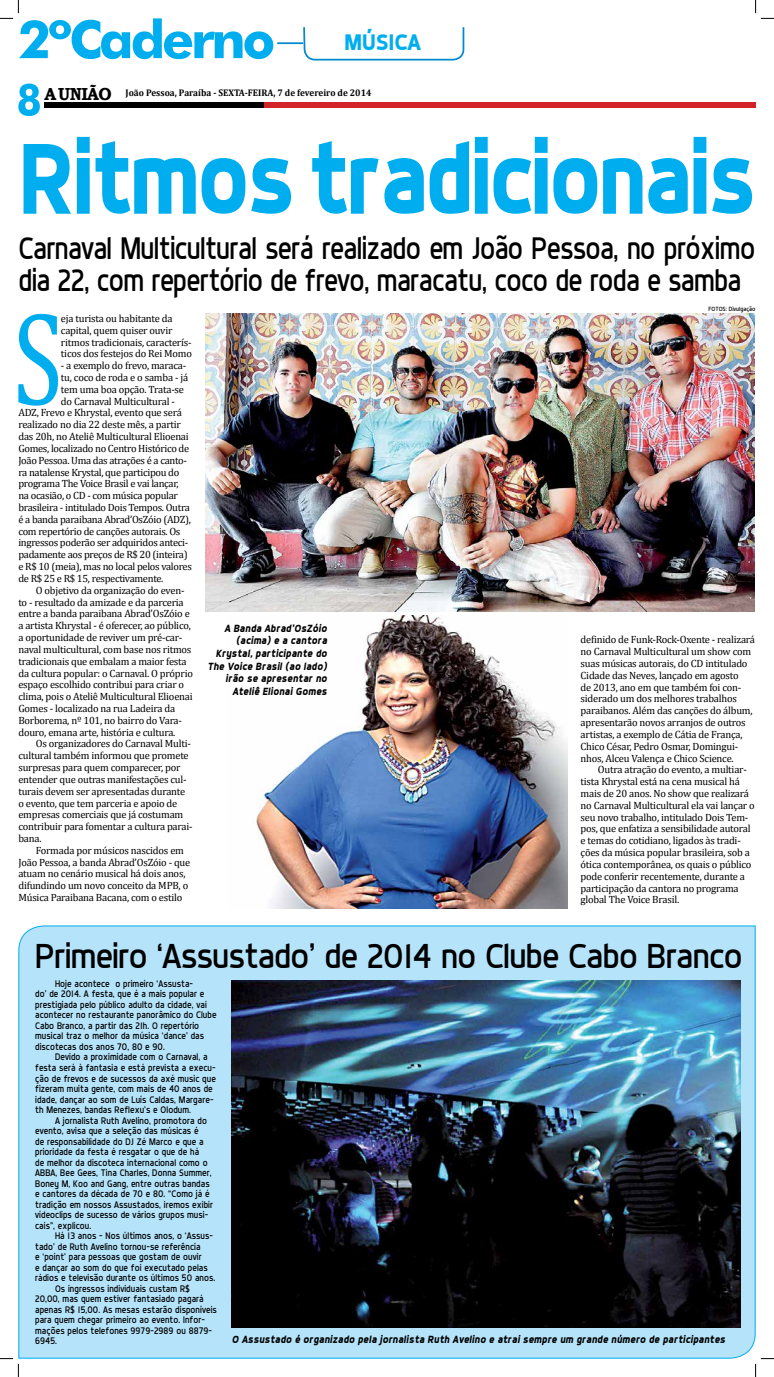
<style>
.page{position:relative;width:774px;height:1377px;background:#fff}
.page>*{position:absolute;margin:0;border:0;box-sizing:border-box;transform-origin:0 0}
.t1{font:134.58px "Cambria";color:#00aeef;scale:.75 1}
.t2{font:700 100.62px "Dyno";letter-spacing:-.035em;color:#00aeef;scale:.9 1}
.t3{font:35px "Dyno";letter-spacing:-.02em;color:#000}
.t4{font:31.5px/31.5px "Dyno";letter-spacing:-.02em;color:#000;scale:.9 1}
.t5{font:700 22.75px "Dyno";color:#00aeef}
.t6{font:10.5px/11.8px "Cambria";letter-spacing:-.02em;color:#000}
.t7{font:italic 700 10.5px/12.7px "Dyno";letter-spacing:.02em;color:#000;text-align:right;scale:.95 1}
.t8{font:9.62px/10.5px "Dyno";letter-spacing:.01em;color:#000;scale:.95 1}
.t9{font:700 9.62px "Cambria";color:#000;scale:.95 1}
.t10{font:6.12px "Dyno";color:#000}
.s1{font-family:"Bookman Old Style";font-size:17.41px}
</style>
<div class="page">
<div style="left:44px;top:102px;width:249px;height:6px;background:#000"></div>
<div style="left:264px;top:102px;width:491px;height:6px;background:#d2232a"></div>
<hr style="left:277px;top:42px;width:26px;height:2px;background:#0089cf">
<svg style="left:18px;top:84px;width:22px;height:32px"></svg>
<svg style="left:302px;top:27px;width:163px;height:34px"></svg>
<div style="left:18px;top:925px;width:737px;height:433px;background:#b4e3fa"></div>
<img style="left:232px;top:979px;width:508px;height:348px">
<img style="left:206px;top:314px;width:548px;height:297px">
<img style="left:256px;top:615px;width:311px;height:293px">
<svg style="left:0;top:0;width:273px;height:59px"></svg>
<svg style="left:0;top:1357px;width:19px;height:19px"></svg>
<svg style="left:755px;top:0;width:18px;height:19px"></svg>
<svg style="left:754px;top:1357px;width:19px;height:19px"></svg>
<h3 class="t5" style="left:344px;top:29px;width:78px">MÚSICA</h3>
<p class="t9" style="left:44px;top:86px;width:346px"><span class="s1">AUNIÃO</span> João Pessoa, Paraíba - SEXTA-FEIRA, 7 de fevereiro de 2014</p>
<h2 class="t2" style="left:19px;top:117px;width:820px">Ritmos tradicionais</h2>
<h3 class="t4" style="left:18px;top:232px;width:820px">Carnaval Multicultural será realizado em João Pessoa, no próximo dia 22, com repertório de frevo, maracatu, coco de roda e samba</h3>
<h1 class="t1" style="left:13px;top:279px;width:68px">S</h1>
<p class="t6" style="left:61px;top:312px;width:132px">eja turista ou habitante da capital, quem quiser ouvir ritmos tradicionais, caracterís&shy;ticos dos festejos do Rei Momo</p>
<p class="t10" style="left:708px;top:305px;width:49px">FOTOS: Divulgação</p>
<p class="t6" style="left:61px;top:359px;width:127px">- a exemplo do frevo, maraca-</p>
<p class="t6" style="left:61px;top:371px;width:129px">tu, coco de roda e o samba - já</p>
<p class="t6" style="left:61px;top:383px;width:125px">tem uma boa opção. Trata-se</p>
<p class="t6" style="left:61px;top:395px;width:115px">do Carnaval Multicultural -</p>
<p class="t6" style="left:18px;top:407px;width:165px">ADZ, Frevo e Khrystal, evento que será</p>
<p class="t6" style="left:18px;top:418px;width:164px">realizado no dia 22 deste mês, a partir</p>
<p class="t6" style="left:18px;top:430px;width:172px">das 20h, no Ateliê Multicultural Elioenai</p>
<p class="t6" style="left:18px;top:442px;width:172px">Gomes, localizado no Centro Histórico de</p>
<p class="t6" style="left:18px;top:454px;width:170px">João Pessoa. Uma das atrações é a canto-</p>
<p class="t6" style="left:18px;top:466px;width:162px">ra natalense Krystal, que participou do</p>
<p class="t6" style="left:18px;top:478px;width:162px">programa The Voice Brasil e vai lançar,</p>
<p class="t6" style="left:18px;top:489px;width:161px">na ocasião, o CD - com música popular</p>
<p class="t6" style="left:18px;top:501px;width:173px">brasileira - intitulado Dois Tempos. Outra</p>
<p class="t6" style="left:18px;top:513px;width:174px">é a banda paraibana Abrad’OsZóio (ADZ),</p>
<p class="t6" style="left:18px;top:525px;width:163px">com repertório de canções autorais. Os</p>
<p class="t6" style="left:18px;top:537px;width:171px">ingressos poderão ser adquiridos anteci-</p>
<p class="t6" style="left:18px;top:548px;width:171px">padamente aos preços de R$ 20 (inteira)</p>
<p class="t6" style="left:18px;top:560px;width:175px">e R$ 10 (meia), mas no local pelos valores</p>
<p class="t6" style="left:18px;top:572px;width:146px">de R$ 25 e R$ 15, respectivamente.</p>
<p class="t6" style="left:36px;top:584px;width:150px">O objetivo da organização do even-</p>
<p class="t6" style="left:18px;top:596px;width:167px">to - resultado da amizade e da parceria</p>
<p class="t6" style="left:18px;top:607px;width:173px">entre a banda paraibana Abrad’OsZóio e</p>
<p class="t6" style="left:18px;top:619px;width:174px">a artista Khrystal - é oferecer, ao público,</p>
<p class="t6" style="left:18px;top:631px;width:165px">a oportunidade de reviver um pré-car-</p>
<p class="t6" style="left:18px;top:643px;width:174px">naval multicultural, com base nos ritmos</p>
<p class="t6" style="left:18px;top:655px;width:170px">tradicionais que embalam a maior festa</p>
<p class="t6" style="left:18px;top:667px;width:176px">da cultura popular: o Carnaval. O próprio</p>
<p class="t6" style="left:18px;top:678px;width:167px">espaço escolhido contribui para criar o</p>
<p class="t6" style="left:18px;top:690px;width:176px">clima, pois o Ateliê Multicultural Elioenai</p>
<p class="t6" style="left:18px;top:702px;width:158px">Gomes - localizado na rua Ladeira da</p>
<p class="t6" style="left:18px;top:714px;width:165px">Borborema, nº 101, no bairro do Vara-</p>
<p class="t6" style="left:18px;top:726px;width:158px">douro, emana arte, história e cultura.</p>
<p class="t6" style="left:36px;top:737px;width:157px">Os organizadores do Carnaval Multi-</p>
<p class="t6" style="left:18px;top:749px;width:172px">cultural também informou que promete</p>
<p class="t6" style="left:18px;top:761px;width:163px">surpresas para quem comparecer, por</p>
<p class="t6" style="left:18px;top:773px;width:170px">entender que outras manifestações cul-</p>
<p class="t6" style="left:18px;top:785px;width:168px">turais devem ser apresentadas durante</p>
<p class="t6" style="left:18px;top:796px;width:160px">o evento, que tem parceria e apoio de</p>
<p class="t6" style="left:18px;top:808px;width:166px">empresas comerciais que já costumam</p>
<p class="t6" style="left:18px;top:820px;width:176px">contribuir para fomentar a cultura parai-</p>
<p class="t6" style="left:18px;top:832px;width:25px">bana.</p>
<p class="t6" style="left:36px;top:844px;width:150px">Formada por músicos nascidos em</p>
<p class="t6" style="left:18px;top:856px;width:173px">João Pessoa, a banda Abrad’OsZóio - que</p>
<p class="t6" style="left:18px;top:867px;width:168px">atuam no cenário musical há dois anos,</p>
<p class="t6" style="left:18px;top:879px;width:171px">difundindo um novo conceito da MPB, o</p>
<p class="t6" style="left:18px;top:891px;width:165px">Música Paraibana Bacana, com o estilo</p>
<p class="t7" style="left:207px;top:621px;width:127px">A Banda Abrad’OsZóio (acima) e a cantora<br>Krystal, participante do<br>The Voice Brasil (ao lado) irão se apresentar no<br>Ateliê Elionai Gomes</p>
<p class="t6" style="left:580px;top:633px;width:176px">definido de Funk-Rock-Oxente - realizará no Carnaval Multicultural um show com suas músicas autorais, do CD intitulado Cidade das Neves, lançado em agosto<br>de 2013, ano em que também foi con&shy;siderado um dos melhores trabalhos paraibanos. Além das canções do álbum, apresentarão novos arranjos de outros artistas, a exemplo de Cátia de França, Chico César, Pedro Osmar, Domingui&shy;nhos, Alceu Valença e Chico Science.</p>
<p class="t6" style="left:580px;top:763px;width:175px;text-indent:17px">Outra atração do evento, a multiar&shy;tista Khrystal está na cena musical há mais de 20 anos. No show que realizará no Carnaval Multicultural ela vai lançar o seu novo trabalho, intitulado Dois Tem&shy;pos, que enfatiza a sensibilidade autoral e temas do cotidiano, ligados às tradi&shy;ções da música popular brasileira, sob a ótica contemporânea, os quais o público pode conferir recentemente, durante a participação da cantora no programa global The Voice Brasil.</p>
<h3 class="t3" style="left:35px;top:935px;width:708px">Primeiro ‘Assustado’ de 2014 no Clube Cabo Branco</h3>
<p class="t8" style="left:35px;top:978px;width:192px;text-indent:20px">Hoje acontece o primeiro ‘Assusta-<br>do’ de 2014. A festa, que é a mais popular e prestigiada pelo público adulto da cidade, vai acontecer no restaurante panorâmico do Clube Cabo Branco, a partir das 21h. O repertório musical traz o melhor da música ‘dance’ das discotecas dos anos 70, 80 e 90.</p>
<p class="t8" style="left:35px;top:1051px;width:192px;text-indent:20px">Devido a proximidade com o Carnaval, a festa será à fantasia e está prevista a execu&shy;ção de frevos e de sucessos da axé music que fizeram muita gente, com mais de 40 anos de idade, dançar ao som de Luís Caldas, Margare&shy;th Menezes, bandas Reflexu’s e Olodum.</p>
<p class="t8" style="left:35px;top:1114px;width:189px;text-indent:20px">A jornalista Ruth Avelino, promotora do evento, avisa que a seleção das músicas é<br>de responsabilidade do DJ Zé Marco e que a prioridade da festa é resgatar o que de há<br>de melhor da discoteca internacional como o ABBA, Bee Gees, Tina Charles, Donna Summer, Boney M, Koo and Gang, entre outras bandas e cantores da década de 70 e 80. “Como já é tradição em nossos Assustados, iremos exibir vídeoclips de sucesso de vários grupos musi&shy;cais”, explicou.</p>
<p class="t8" style="left:55px;top:1230px;width:168px">Há 13 anos – Nos últimos anos, o ‘Assus-</p>
<p class="t8" style="left:35px;top:1240px;width:175px">tado’ de Ruth Avelino tornou-se referência</p>
<p class="t8" style="left:35px;top:1251px;width:177px">e ‘point’ para pessoas que gostam de ouvir</p>
<p class="t8" style="left:35px;top:1261px;width:183px">e dançar ao som do que foi executado pelas</p>
<p class="t8" style="left:35px;top:1272px;width:191px">rádios e televisão durante os últimos 50 anos.</p>
<p class="t8" style="left:55px;top:1282px;width:144px">Os ingressos individuais custam R$</p>
<p class="t8" style="left:35px;top:1293px;width:179px">20,00, mas quem estiver fantasiado pagará</p>
<p class="t8" style="left:35px;top:1303px;width:193px">apenas R$ 15,00. As mesas estarão disponíveis</p>
<p class="t8" style="left:35px;top:1314px;width:180px">para quem chegar primeiro ao evento. Infor-</p>
<p class="t8" style="left:35px;top:1324px;width:188px">mações pelos telefones 9979-2989 ou 8879-</p>
<p class="t8" style="left:35px;top:1335px;width:25px">6945.</p>
<p class="t7" style="left:232px;top:1332px;width:521px">O Assustado é organizado pela jornalista Ruth Avelino e atrai sempre um grande número de participantes</p>
</div>
